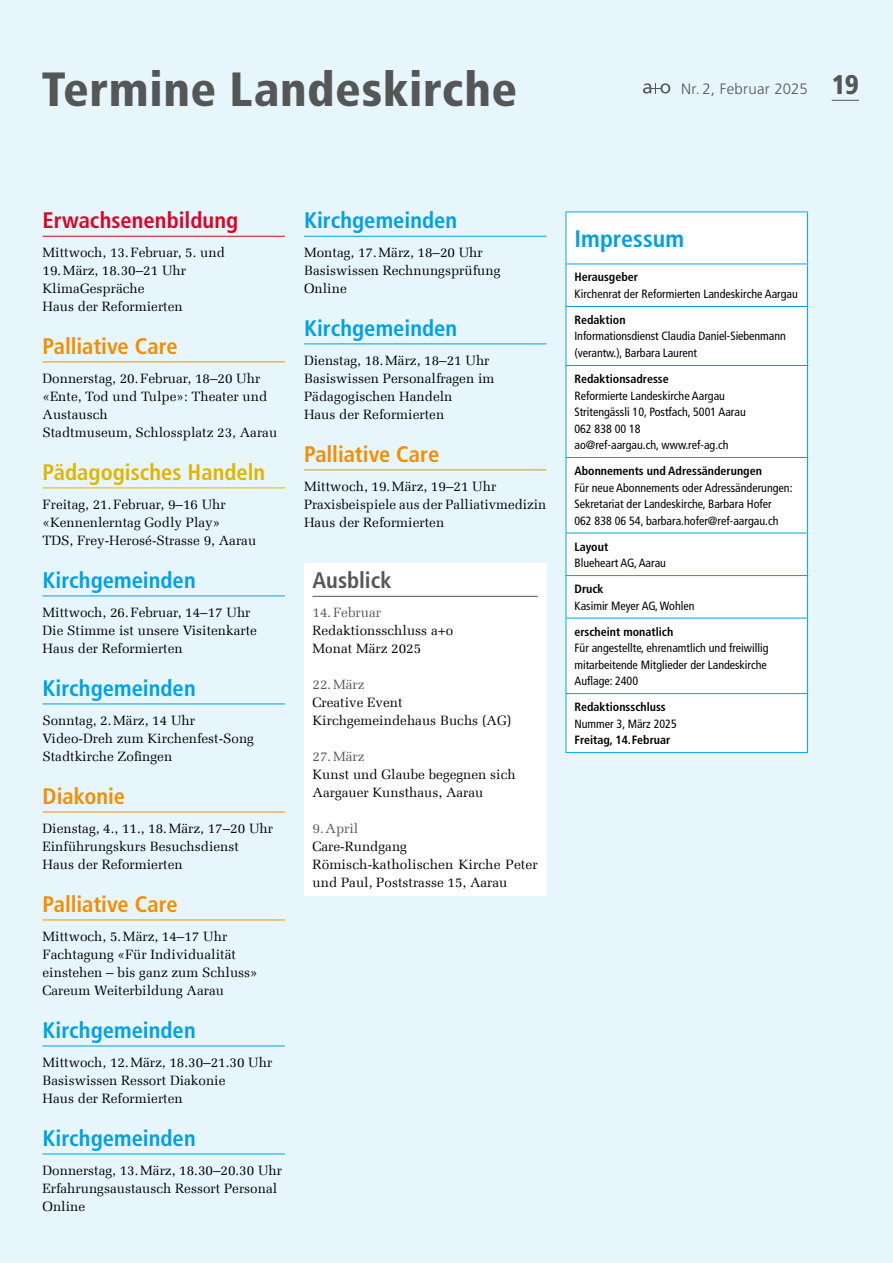
<style>
.page{position:relative;width:893px;height:1263px;background:#e7f6fd}
.page>*{position:absolute;margin:0;border:0;box-sizing:border-box;transform-origin:0 0}
.Rubrik__gross{font:900 condensed 48px "Frutiger LT Pro";letter-spacing:.01em;color:#555756}
.t1{font:700 condensed 24px "Frutiger LT Pro";color:#00a1e5}
.Termine__Titel{font:700 condensed 22.5px "Frutiger LT Pro";letter-spacing:.005em;color:#00a1e5}
.Termine__Titel-2{font:700 condensed 22.5px "Frutiger LT Pro";letter-spacing:-.005em;color:#f48e00}
.Termine__Titel-3{font:700 condensed 22.5px "Frutiger LT Pro";color:#e0b600}
.Termine__Titel-4{font:700 condensed 22.5px "Frutiger LT Pro";letter-spacing:.005em;color:#de0325}
.Termine__Titel-5{font:700 condensed 22.5px "Frutiger LT Pro";letter-spacing:-.005em;color:#555756}
.t2{font:300 15px "Frutiger LT Pro";letter-spacing:.015em;color:#555756}
.IH__Lauftext{font:13.5px/18px "Melior Com";color:#000}
.IH__Lauftext-2{font:13.5px "Melior Com";color:#555756}
.t3{font:condensed 12px/16.5px "Frutiger LT Pro";color:#000}
.t4{font:700 condensed 12px/16.5px "Frutiger LT Pro";color:#000}
.s1{font-weight:900;font-stretch:condensed;font-size:27px}
.s2{font-weight:700}
.s3{font-weight:400}
</style>
<div class="page">
<svg style="left:832px;top:100px;width:27px;height:1px"></svg>
<svg style="left:643px;top:83px;width:27px;height:11px"></svg>
<hr style="left:43px;top:236px;width:242px;height:1px;background:#de0325">
<hr style="left:43px;top:361px;width:242px;height:1px;background:#f48e00">
<hr style="left:43px;top:487px;width:242px;height:1px;background:#e0b600">
<hr style="left:43px;top:595px;width:242px;height:1px;background:#00a1e5">
<hr style="left:43px;top:703px;width:242px;height:1px;background:#00a1e5">
<hr style="left:43px;top:811px;width:242px;height:1px;background:#f48e00">
<hr style="left:43px;top:919px;width:242px;height:1px;background:#f48e00">
<hr style="left:43px;top:1045px;width:242px;height:1px;background:#00a1e5">
<hr style="left:43px;top:1153px;width:242px;height:1px;background:#00a1e5">
<hr style="left:304px;top:236px;width:242px;height:1px;background:#00a1e5">
<hr style="left:304px;top:343px;width:242px;height:1px;background:#00a1e5">
<hr style="left:304px;top:469px;width:242px;height:1px;background:#f48e00">
<div style="left:304px;top:563px;width:242px;height:332px;background:#fff"></div>
<hr style="left:313px;top:596px;width:225px;height:1px;background:#555756">
<div style="left:566px;top:212px;width:242px;height:541px;background:#fff"></div>
<hr style="left:566px;top:212px;width:242px;height:1px;background:#00a1e5">
<hr style="left:566px;top:212px;width:1px;height:52px;background:#00a1e5">
<hr style="left:807px;top:212px;width:1px;height:52px;background:#00a1e5">
<hr style="left:566px;top:264px;width:242px;height:1px;background:#00a1e5">
<hr style="left:566px;top:264px;width:1px;height:42px;background:#00a1e5">
<hr style="left:807px;top:264px;width:1px;height:42px;background:#00a1e5">
<hr style="left:566px;top:306px;width:242px;height:1px;background:#00a1e5">
<hr style="left:566px;top:307px;width:1px;height:58px;background:#00a1e5">
<hr style="left:807px;top:307px;width:1px;height:58px;background:#00a1e5">
<hr style="left:566px;top:365px;width:242px;height:1px;background:#00a1e5">
<hr style="left:566px;top:366px;width:1px;height:91px;background:#00a1e5">
<hr style="left:807px;top:366px;width:1px;height:91px;background:#00a1e5">
<hr style="left:566px;top:457px;width:242px;height:1px;background:#00a1e5">
<hr style="left:566px;top:458px;width:1px;height:75px;background:#00a1e5">
<hr style="left:807px;top:458px;width:1px;height:75px;background:#00a1e5">
<hr style="left:566px;top:533px;width:242px;height:1px;background:#00a1e5">
<hr style="left:566px;top:533px;width:1px;height:42px;background:#00a1e5">
<hr style="left:807px;top:533px;width:1px;height:42px;background:#00a1e5">
<hr style="left:566px;top:575px;width:242px;height:1px;background:#00a1e5">
<hr style="left:566px;top:576px;width:1px;height:42px;background:#00a1e5">
<hr style="left:807px;top:576px;width:1px;height:42px;background:#00a1e5">
<hr style="left:566px;top:618px;width:242px;height:1px;background:#00a1e5">
<hr style="left:566px;top:618px;width:1px;height:75px;background:#00a1e5">
<hr style="left:807px;top:618px;width:1px;height:75px;background:#00a1e5">
<hr style="left:566px;top:693px;width:242px;height:1px;background:#00a1e5">
<hr style="left:566px;top:694px;width:1px;height:58px;background:#00a1e5">
<hr style="left:807px;top:694px;width:1px;height:58px;background:#00a1e5">
<hr style="left:566px;top:752px;width:242px;height:1px;background:#00a1e5">
<p class="Rubrik__gross" style="left:42px;top:61px;width:477px">Termine Landeskirche</p>
<p class="t2" style="left:681px;top:80px;width:179px">Nr. 2, Februar 2025 <span class="s1">19</span></p>
<p class="Termine__Titel-4" style="left:43px;top:207px;width:197px">Erwachsenenbildung</p>
<p class="IH__Lauftext" style="left:43px;top:243px;width:184px">Mittwoch, 13.Februar, 5. und<br>19.März, 18.30–21 Uhr</p>
<p class="IH__Lauftext" style="left:43px;top:279px;width:103px">KlimaGespräche</p>
<p class="IH__Lauftext" style="left:43px;top:297px;width:142px">Haus der Reformierten</p>
<p class="Termine__Titel-2" style="left:43px;top:333px;width:137px">Palliative Care</p>
<p class="IH__Lauftext" style="left:43px;top:369px;width:219px">Donnerstag, 20.Februar, 18–20 Uhr</p>
<p class="IH__Lauftext" style="left:43px;top:387px;width:226px">«Ente, Tod und Tulpe»: Theater und<br>Austausch</p>
<p class="IH__Lauftext" style="left:43px;top:423px;width:236px">Stadtmuseum, Schlossplatz 23, Aarau</p>
<p class="Termine__Titel-3" style="left:43px;top:459px;width:224px">Pädagogisches Handeln</p>
<p class="IH__Lauftext" style="left:43px;top:495px;width:185px">Freitag, 21.Februar, 9–16 Uhr</p>
<p class="IH__Lauftext" style="left:43px;top:513px;width:179px">«Kennenlerntag Godly Play»</p>
<p class="IH__Lauftext" style="left:43px;top:531px;width:215px">TDS, Frey-Herosé-Strasse 9, Aarau</p>
<p class="Termine__Titel" style="left:43px;top:567px;width:155px">Kirchgemeinden</p>
<p class="IH__Lauftext" style="left:43px;top:603px;width:209px">Mittwoch, 26.Februar, 14–17 Uhr</p>
<p class="IH__Lauftext" style="left:43px;top:621px;width:216px">Die Stimme ist unsere Visitenkarte</p>
<p class="IH__Lauftext" style="left:43px;top:639px;width:142px">Haus der Reformierten</p>
<p class="Termine__Titel" style="left:43px;top:675px;width:155px">Kirchgemeinden</p>
<p class="IH__Lauftext" style="left:43px;top:711px;width:154px">Sonntag, 2.März, 14 Uhr</p>
<p class="IH__Lauftext" style="left:43px;top:729px;width:213px">Video-Dreh zum Kirchenfest-Song</p>
<p class="IH__Lauftext" style="left:43px;top:747px;width:131px">Stadtkirche Zofingen</p>
<p class="Termine__Titel-2" style="left:43px;top:783px;width:84px">Diakonie</p>
<p class="IH__Lauftext" style="left:43px;top:819px;width:232px">Dienstag, 4., 11., 18.März, 17–20 Uhr</p>
<p class="IH__Lauftext" style="left:43px;top:837px;width:198px">Einführungskurs Besuchsdienst</p>
<p class="IH__Lauftext" style="left:43px;top:855px;width:142px">Haus der Reformierten</p>
<p class="Termine__Titel-2" style="left:43px;top:891px;width:137px">Palliative Care</p>
<p class="IH__Lauftext" style="left:43px;top:927px;width:186px">Mittwoch, 5.März, 14–17 Uhr</p>
<p class="IH__Lauftext" style="left:43px;top:945px;width:217px">Fachtagung «Für Individualität einstehen – bis ganz zum Schluss»</p>
<p class="IH__Lauftext" style="left:43px;top:981px;width:183px">Careum Weiterbildung Aarau</p>
<p class="Termine__Titel" style="left:43px;top:1017px;width:155px">Kirchgemeinden</p>
<p class="IH__Lauftext" style="left:43px;top:1053px;width:231px">Mittwoch, 12.März, 18.30–21.30 Uhr</p>
<p class="IH__Lauftext" style="left:43px;top:1071px;width:184px">Basiswissen Ressort Diakonie</p>
<p class="IH__Lauftext" style="left:43px;top:1089px;width:142px">Haus der Reformierten</p>
<p class="Termine__Titel" style="left:43px;top:1125px;width:155px">Kirchgemeinden</p>
<p class="IH__Lauftext" style="left:43px;top:1161px;width:241px">Donnerstag, 13.März, 18.30–20.30 Uhr</p>
<p class="IH__Lauftext" style="left:43px;top:1179px;width:236px">Erfahrungsaustausch Ressort Personal</p>
<p class="IH__Lauftext" style="left:43px;top:1197px;width:44px">Online</p>
<p class="Termine__Titel" style="left:304px;top:207px;width:155px">Kirchgemeinden</p>
<p class="IH__Lauftext" style="left:304px;top:243px;width:180px">Montag, 17.März, 18–20 Uhr</p>
<p class="IH__Lauftext" style="left:304px;top:261px;width:198px">Basiswissen Rechnungsprüfung</p>
<p class="IH__Lauftext" style="left:304px;top:279px;width:44px">Online</p>
<p class="Termine__Titel" style="left:304px;top:315px;width:155px">Kirchgemeinden</p>
<p class="IH__Lauftext" style="left:304px;top:351px;width:187px">Dienstag, 18.März, 18–21 Uhr</p>
<p class="IH__Lauftext" style="left:304px;top:369px;width:192px">Basiswissen Personalfragen im<br>Pädagogischen Handeln</p>
<p class="IH__Lauftext" style="left:304px;top:405px;width:142px">Haus der Reformierten</p>
<p class="Termine__Titel-2" style="left:304px;top:441px;width:137px">Palliative Care</p>
<p class="IH__Lauftext" style="left:304px;top:477px;width:194px">Mittwoch, 19.März, 19–21 Uhr</p>
<p class="IH__Lauftext" style="left:304px;top:495px;width:244px">Praxisbeispiele aus der Palliativmedizin</p>
<p class="IH__Lauftext" style="left:304px;top:513px;width:142px">Haus der Reformierten</p>
<p class="Termine__Titel-5" style="left:313px;top:567px;width:81px">Ausblick</p>
<p class="IH__Lauftext-2" style="left:313px;top:604px;width:70px">14.Februar</p>
<p class="IH__Lauftext" style="left:313px;top:621px;width:142px">Redaktionsschluss a+o<br>Monat März 2025</p>
<p class="IH__Lauftext-2" style="left:313px;top:676px;width:53px">22.März</p>
<p class="IH__Lauftext" style="left:313px;top:693px;width:92px">Creative Event</p>
<p class="IH__Lauftext" style="left:313px;top:711px;width:200px">Kirchgemeindehaus Buchs (AG)</p>
<p class="IH__Lauftext-2" style="left:313px;top:748px;width:53px">27.März</p>
<p class="IH__Lauftext" style="left:313px;top:765px;width:205px">Kunst und Glaube begegnen sich</p>
<p class="IH__Lauftext" style="left:313px;top:783px;width:172px">Aargauer Kunsthaus, Aarau</p>
<p class="IH__Lauftext-2" style="left:313px;top:820px;width:47px">9.April</p>
<p class="IH__Lauftext" style="left:313px;top:837px;width:96px">Care-Rundgang</p>
<p class="IH__Lauftext" style="left:313px;top:855px;width:227px">Römisch-katholischen Kirche Peter und Paul, Poststrasse 15, Aarau</p>
<p class="t1" style="left:574px;top:224px;width:111px">Impressum</p>
<p class="t3" style="left:574px;top:269px;width:225px"><span class="s2">Herausgeber<br></span>Kirchenrat der Reformierten Landeskirche Aargau</p>
<p class="t3" style="left:574px;top:312px;width:213px"><span class="s2">Redaktion<br></span>Informationsdienst Claudia Daniel-Siebenmann (verantw.), Barbara Laurent</p>
<p class="t3" style="left:574px;top:371px;width:173px"><span class="s2">Redaktionsadresse<br></span>Reformierte Landeskirche Aargau<br>Stritengässli 10, Postfach, 5001 Aarau<br>062 838 00 18<br>ao@ref-aargau.ch, www.ref-ag.ch</p>
<p class="t3" style="left:574px;top:463px;width:220px"><span class="s2">Abonnements und Adressänderungen<br></span>Für neue Abonnements oder Adressänderungen:<br>Sekretariat der Landeskirche, Barbara Hofer<br>062 838 06 54, barbara.hofer@ref-aargau.ch</p>
<p class="t3" style="left:574px;top:538px;width:93px"><span class="s2">Layout<br></span>Blueheart AG, Aarau</p>
<p class="t3" style="left:574px;top:581px;width:122px"><span class="s2">Druck<br></span>Kasimir Meyer AG, Wohlen</p>
<p class="t3" style="left:574px;top:623px;width:196px"><span class="s2">erscheint monatlich<br></span>Für angestellte, ehrenamtlich und freiwillig mitarbeitende Mitglieder der Landeskirche<br>Auflage: 2400</p>
<p class="t4" style="left:574px;top:699px;width:104px">Redaktionsschluss<br><span class="s3">Nummer 3, März 2025<br></span>Freitag, 14.Februar</p>
</div>
